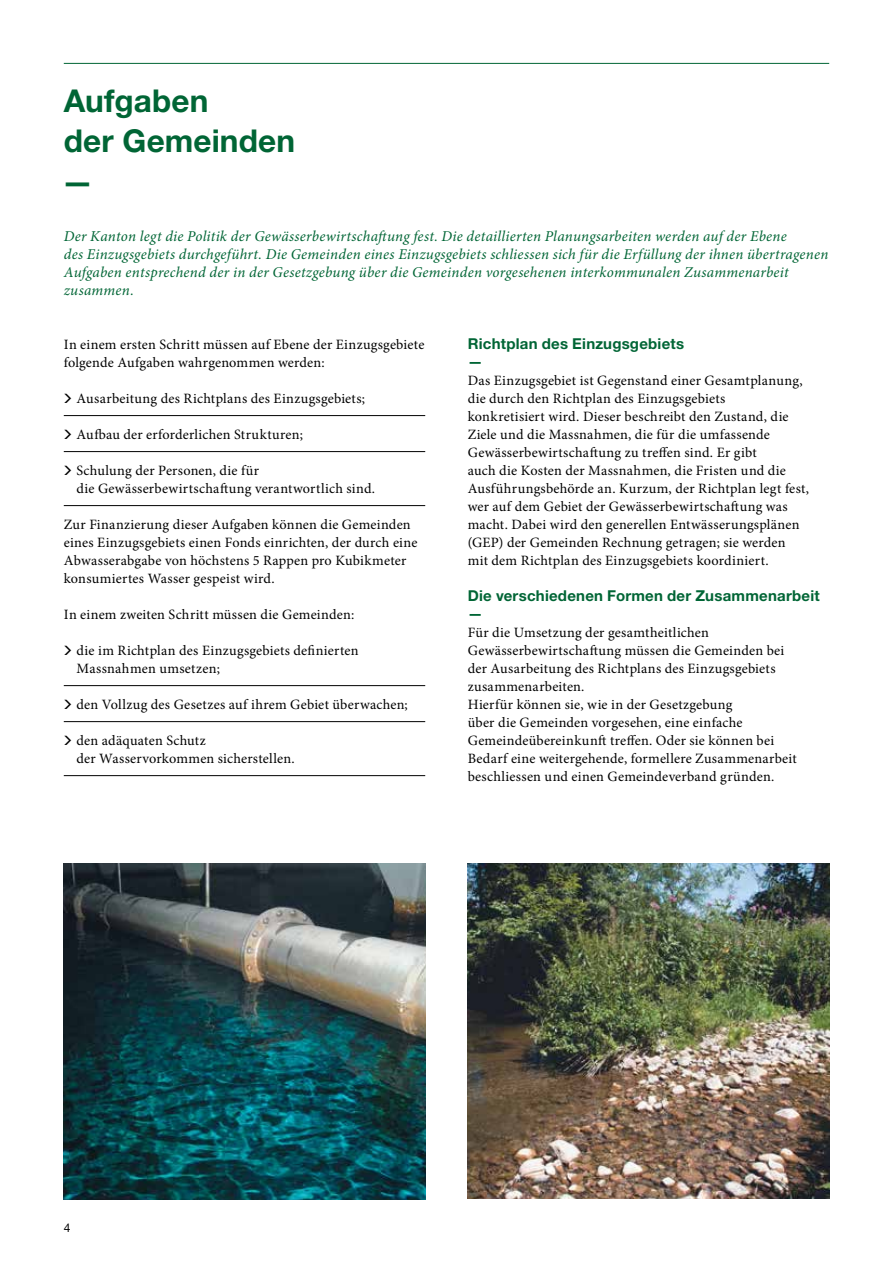
<style>
.page{position:relative;width:893px;height:1263px;background:#fff}
.page>*{position:absolute;margin:0;border:0;box-sizing:border-box;transform-origin:0 0}
.t1{font:700 31.5px/40.5px "Helvetica Neue";letter-spacing:.005em;color:#006535}
.t2{font:italic 15px/18px "Minion Pro";letter-spacing:.015em;color:#006535}
.t3{font:700 15px/18px "Helvetica Neue";letter-spacing:.015em;color:#006535}
.t4{font:14.25px/18px "Minion Pro";letter-spacing:.015em;color:#000}
.t5{font:12px "Helvetica Neue";color:#000}
</style>
<div class="page">
<hr style="left:64px;top:63px;width:765px;height:1px;background:#006535">
<hr style="left:64px;top:415px;width:361px;height:1px;background:#000">
<hr style="left:64px;top:451px;width:361px;height:1px;background:#000">
<hr style="left:64px;top:505px;width:361px;height:1px;background:#000">
<hr style="left:64px;top:685px;width:361px;height:1px;background:#000">
<hr style="left:64px;top:721px;width:361px;height:1px;background:#000">
<hr style="left:64px;top:775px;width:361px;height:1px;background:#000">
<img style="left:64px;top:863px;width:361px;height:336px">
<img style="left:468px;top:863px;width:361px;height:335px">
<h1 class="t1" style="left:62px;top:80px;width:235px">Aufgaben<br>der Gemeinden —</h1>
<p class="t2" style="left:64px;top:227px;width:766px">Der Kanton legt die Politik der Gewässerbewirtschaftung fest. Die detaillierten Planungsarbeiten werden auf der Ebene<br>des Einzugsgebiets durchgeführt. Die Gemeinden eines Einzugsgebiets schliessen sich für die Erfüllung der ihnen übertragenen Aufgaben entsprechend der in der Gesetzgebung über die Gemeinden vorgesehenen interkommunalen Zusammenarbeit zusammen.</p>
<p class="t4" style="left:64px;top:335px;width:362px">In einem ersten Schritt müssen auf Ebene der Einzugsgebiete folgende Aufgaben wahrgenommen werden:</p>
<p class="t4" style="left:77px;top:389px;width:290px">Ausarbeitung des Richtplans des Einzugsgebiets;</p>
<p class="t4" style="left:77px;top:425px;width:228px">Aufbau der erforderlichen Strukturen;</p>
<p class="t4" style="left:77px;top:461px;width:300px">Schulung der Personen, die für<br>die Gewässerbewirtschaftung verantwortlich sind.</p>
<p class="t4" style="left:64px;top:515px;width:355px">Zur Finanzierung dieser Aufgaben können die Gemeinden eines Einzugsgebiets einen Fonds einrichten, der durch eine Abwasserabgabe von höchstens 5 Rappen pro Kubikmeter konsumiertes Wasser gespeist wird.</p>
<p class="t4" style="left:64px;top:605px;width:292px">In einem zweiten Schritt müssen die Gemeinden:</p>
<p class="t4" style="left:77px;top:641px;width:284px">die im Richtplan des Einzugsgebiets definierten<br>Massnahmen umsetzen;</p>
<p class="t4" style="left:77px;top:695px;width:333px">den Vollzug des Gesetzes auf ihrem Gebiet überwachen;</p>
<p class="t4" style="left:77px;top:731px;width:220px">den adäquaten Schutz<br>der Wasservorkommen sicherstellen.</p>
<p class="t3" style="left:468px;top:334px;width:218px">Richtplan des Einzugsgebiets —</p>
<p class="t4" style="left:468px;top:371px;width:343px">Das Einzugsgebiet ist Gegenstand einer Gesamtplanung, die durch den Richtplan des Einzugsgebiets<br>konkretisiert wird. Dieser beschreibt den Zustand, die Ziele und die Massnahmen, die für die umfassende Gewässerbewirtschaftung zu treffen sind. Er gibt<br>auch die Kosten der Massnahmen, die Fristen und die Ausführungsbehörde an. Kurzum, der Richtplan legt fest, wer auf dem Gebiet der Gewässerbewirtschaftung was macht. Dabei wird den generellen Entwässerungsplänen (GEP) der Gemeinden Rechnung getragen; sie werden mit dem Richtplan des Einzugsgebiets koordiniert.</p>
<p class="t3" style="left:468px;top:586px;width:353px">Die verschiedenen Formen der Zusammenarbeit —</p>
<p class="t4" style="left:468px;top:623px;width:330px">Für die Umsetzung der gesamtheitlichen Gewässerbewirtschaftung müssen die Gemeinden bei der Ausarbeitung des Richtplans des Einzugsgebiets zusammenarbeiten.<br>Hierfür können sie, wie in der Gesetzgebung<br>über die Gemeinden vorgesehen, eine einfache Gemeindeübereinkunft treffen. Oder sie können bei Bedarf eine weitergehende, formellere Zusammenarbeit beschliessen und einen Gemeindeverband gründen.</p>
<p class="t5" style="left:64px;top:1217px;width:8px">4</p>
</div>
